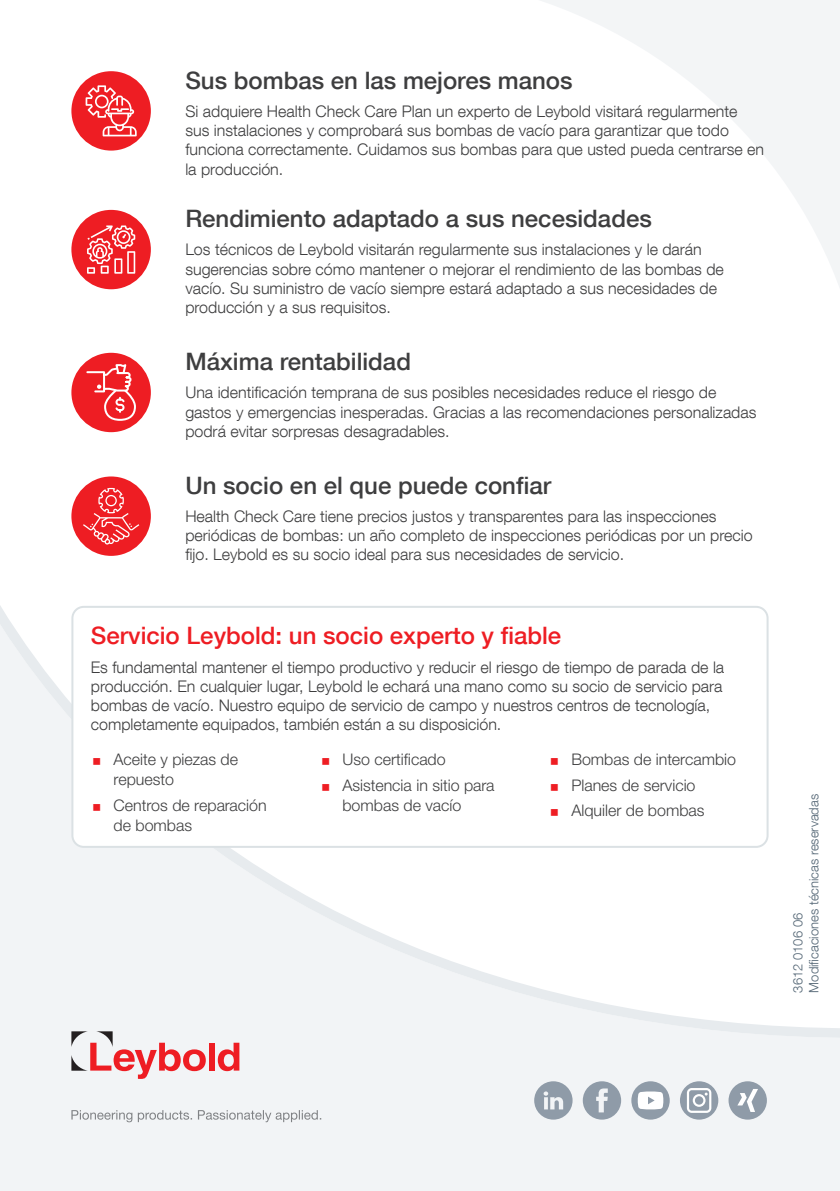
<style>
.page{position:relative;width:840px;height:1191px;background:#fff}
.page>*{position:absolute;margin:0;border:0;box-sizing:border-box;transform-origin:0 0}
.Headline_L2{font:500 24px "Helvetica Neue LT Com";color:#3e3e3f}
.Headline_L2-2{font:500 24px "Helvetica Neue LT Com";color:#ee1d23}
.Body_Text{font:300 16px/19.2px "Helvetica Neue LT Com";color:#3e3e3f}
.t1{font:300 16px/20px "Helvetica Neue LTW1 G";color:#3e3e3f}
.Publication_number{font:300 13px "Helvetica Neue LT Com";color:#546675}
</style>
<div class="page">
<div style="left:0;top:1037px;width:839px;height:154px;background:#f2f4f6"></div>
<svg style="left:541px;top:0;width:298px;height:285px"></svg>
<svg style="left:0;top:606px;width:839px;height:431px;fill:#f2f4f6"></svg>
<svg style="left:71px;top:1110px;width:250px;height:12px"></svg>
<div style="left:208px;top:1042px;width:6px;height:28px;background:#ee1d23"></div>
<svg style="left:218px;top:1042px;width:21px;height:29px"></svg>
<svg style="left:71px;top:1031px;width:135px;height:48px"></svg>
<svg style="left:582px;top:1081px;width:38px;height:38px"></svg>
<svg style="left:534px;top:1081px;width:38px;height:38px"></svg>
<svg style="left:679px;top:1081px;width:39px;height:38px"></svg>
<svg style="left:686px;top:1088px;width:25px;height:24px"></svg>
<div style="left:728px;top:1081px;width:38px;height:38px;background:#8f9ba8;border-radius:50%"></div>
<svg style="left:737px;top:1089px;width:20px;height:23px"></svg>
<div style="left:631px;top:1081px;width:38px;height:38px;background:#8f9ba8;border-radius:50%"></div>
<svg style="left:637px;top:1091px;width:26px;height:18px"></svg>
<div style="left:72px;top:607px;width:695px;height:240px;background:#fff;border-radius:11px"></div>
<div style="left:71px;top:606px;width:697px;height:242px;border:2px solid #dbe1e4;border-radius:11px"></div>
<div style="left:71px;top:353px;width:80px;height:79px;background:#ee1d23;border-radius:50%"></div>
<svg style="left:86px;top:364px;width:50px;height:57px"></svg>
<div style="left:71px;top:476px;width:80px;height:80px;background:#ee1d23;border-radius:50%"></div>
<svg style="left:83px;top:487px;width:56px;height:57px"></svg>
<div style="left:71px;top:210px;width:80px;height:79px;background:#ee1d23;border-radius:50%"></div>
<svg style="left:87px;top:225px;width:48px;height:49px"></svg>
<div style="left:71px;top:71px;width:80px;height:80px;background:#ee1d23;border-radius:50%"></div>
<svg style="left:86px;top:85px;width:51px;height:51px"></svg>
<p class="Headline_L2" style="left:185px;top:66px;width:388px">Sus bombas en las mejores manos</p>
<p class="Body_Text" style="left:185px;top:101px;width:580px">Si adquiere Health Check Care Plan un experto de Leybold visitará regularmente sus instalaciones y comprobará sus bombas de vacío para garantizar que todo funciona correctamente. Cuidamos sus bombas para que usted pueda centrarse en la producción.</p>
<p class="Headline_L2" style="left:185px;top:204px;width:467px">Rendimiento adaptado a sus necesidades</p>
<p class="Body_Text" style="left:185px;top:240px;width:539px">Los técnicos de Leybold visitarán regularmente sus instalaciones y le darán sugerencias sobre cómo mantener o mejorar el rendimiento de las bombas de vacío. Su suministro de vacío siempre estará adaptado a sus necesidades de producción y a sus requisitos.</p>
<p class="Headline_L2" style="left:185px;top:347px;width:227px">Máxima rentabilidad</p>
<p class="Body_Text" style="left:185px;top:383px;width:572px">Una identificación temprana de sus posibles necesidades reduce el riesgo de gastos y emergencias inesperadas. Gracias a las recomendaciones personalizadas podrá evitar sorpresas desagradables.</p>
<p class="Headline_L2" style="left:185px;top:470px;width:367px">Un socio en el que puede confiar</p>
<p class="Body_Text" style="left:185px;top:506px;width:568px">Health Check Care tiene precios justos y transparentes para las inspecciones periódicas de bombas: un año completo de inspecciones periódicas por un precio fijo. Leybold es su socio ideal para sus necesidades de servicio.</p>
<p class="Headline_L2-2" style="left:91px;top:621px;width:472px">Servicio Leybold: un socio experto y fiable</p>
<p class="Body_Text" style="left:91px;top:657px;width:634px">Es fundamental mantener el tiempo productivo y reducir el riesgo de tiempo de parada de la producción. En cualquier lugar, Leybold le echará una mano como su socio de servicio para bombas de vacío. Nuestro equipo de servicio de campo y nuestros centros de tecnología, completamente equipados, también están a su disposición.</p>
<p class="t1" style="left:113px;top:749px;width:126px">Aceite y piezas de repuesto</p>
<p class="t1" style="left:113px;top:795px;width:155px">Centros de reparación de bombas</p>
<p class="t1" style="left:342px;top:749px;width:105px">Uso certificado</p>
<p class="t1" style="left:342px;top:775px;width:153px">Asistencia in sitio para bombas de vacío</p>
<p class="t1" style="left:571px;top:749px;width:166px">Bombas de intercambio</p>
<p class="t1" style="left:571px;top:775px;width:126px">Planes de servicio</p>
<p class="t1" style="left:571px;top:800px;width:135px">Alquiler de bombas</p>
<p class="Publication_number" style="left:805px;top:992px;width:200px;rotate:-90deg">Modificaciones técnicas reservadas</p>
<p class="Publication_number" style="left:789px;top:992px;width:81px;rotate:-90deg">3612 0106 06</p>
</div>
